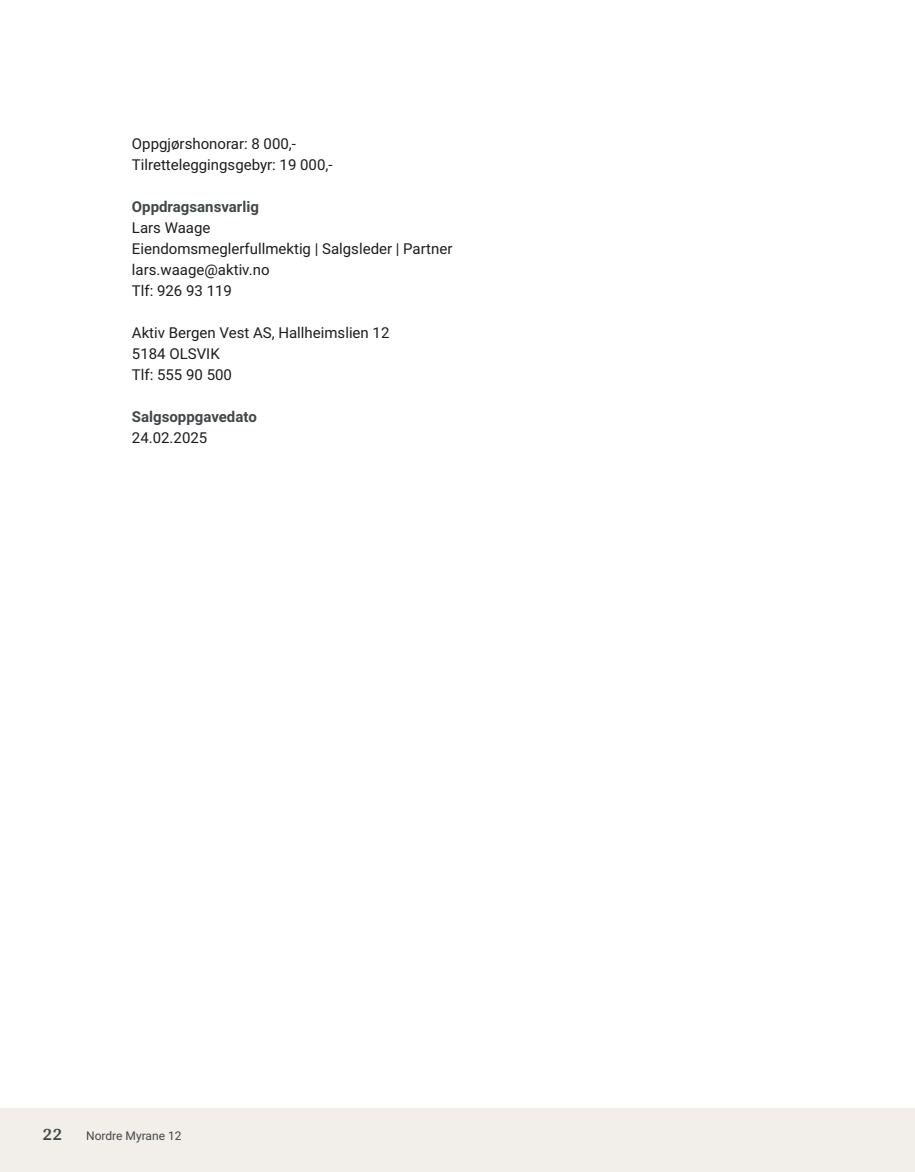
<style>
.page{position:relative;width:915px;height:1172px;background:#fff}
.page>*{position:absolute;margin:0;border:0;box-sizing:border-box;transform-origin:0 0}
.t1{font:700 18px "Arya";color:#414749}
.t2{font:15px/21px "Roboto Vitec";color:#1d1d1b}
.t3{font:700 15px "Roboto Vitec";color:#414749}
.t4{font:12px "Roboto Vitec";color:#414749}
</style>
<div class="page">
<div style="left:0;top:1108px;width:914px;height:64px;background:#f2eeea"></div>
<p class="t2" style="left:132px;top:132px;width:202px">Oppgjørshonorar: 8 000,‑<br>Tilretteleggingsgebyr: 19 000,‑</p>
<p class="t3" style="left:132px;top:196px;width:128px">Oppdragsansvarlig</p>
<p class="t2" style="left:132px;top:216px;width:322px">Lars Waage<br>Eiendomsmeglerfullmektig | Salgsleder | Partner lars.waage@aktiv.no<br>Tlf: 926 93 119</p>
<p class="t2" style="left:132px;top:321px;width:259px">Aktiv Bergen Vest AS, Hallheimslien 12<br>5184 OLSVIK<br>Tlf: 555 90 500</p>
<p class="t3" style="left:132px;top:406px;width:126px">Salgsoppgavedato</p>
<p class="t2" style="left:132px;top:426px;width:77px">24.02.2025</p>
<p class="t1" style="left:43px;top:1123px;width:21px">22</p>
<p class="t4" style="left:86px;top:1127px;width:97px">Nordre Myrane 12</p>
</div>
